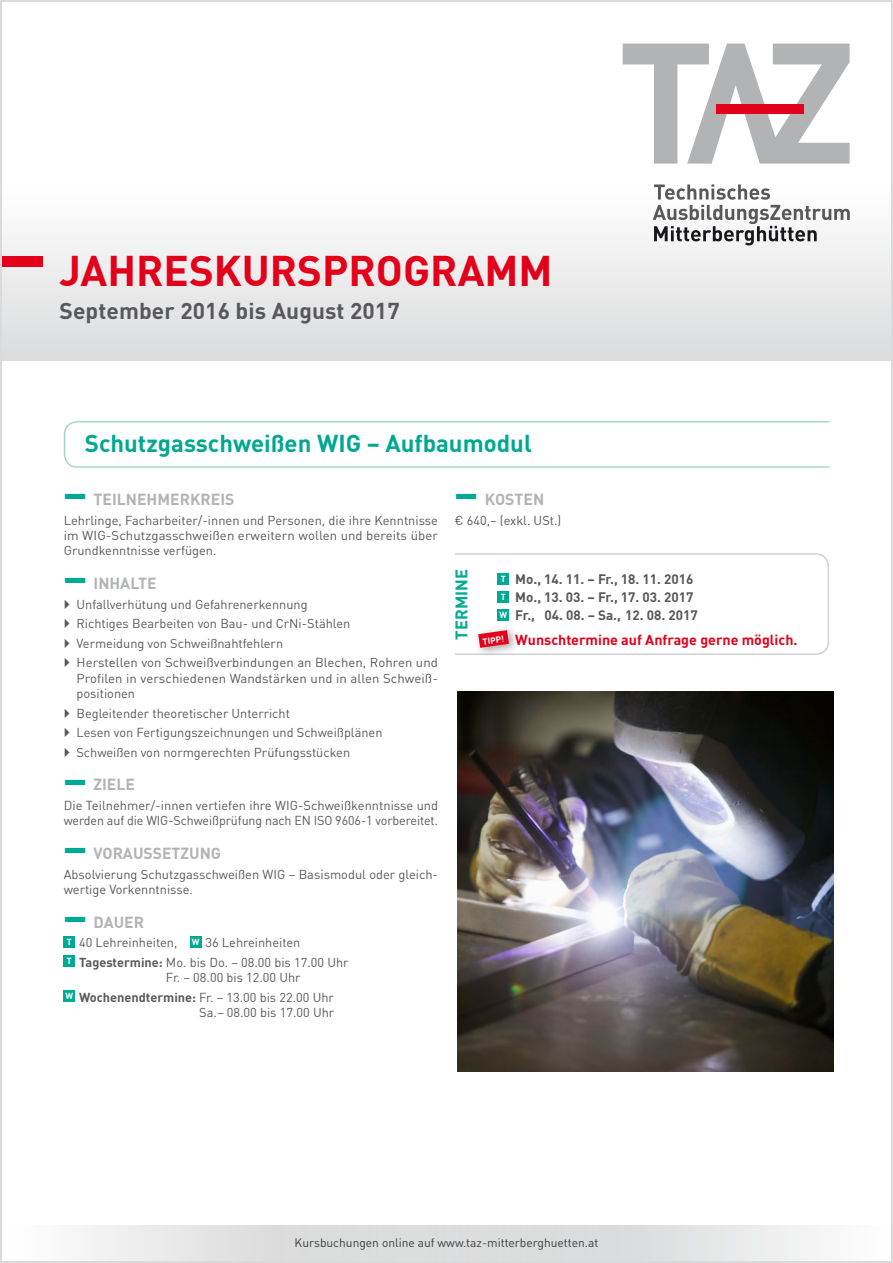
<style>
.page{position:relative;width:893px;height:1263px;background:#fff}
.page>*{position:absolute;margin:0;border:0;box-sizing:border-box;transform-origin:0 0}
.t1{font:700 42px "DIN";color:#e2001a}
.t2{font:700 40.95px "DIN";color:#00a993;scale:.54 1}
.t3{font:700 24px "DIN";color:#00a88f}
.t4{font:700 22.5px "DIN";letter-spacing:.005em;color:#58585a}
.t5{font:700 16.5px "DIN";color:#00a993}
.t6{font:700 15.75px "DIN";color:#b1b3b4}
.t7{font:700 14.25px "DIN";color:#e2001a}
.t8{font:700 13.5px/17.9px "DIN";color:#58585a}
.t9{font:12.75px/19.5px "DIN";color:#58585a}
.t10{font:12px "DIN";color:#3d3e40}
.t11{font:700 8.7px/17.9px "DIN";color:#fff}
.s1{font-weight:700}
</style>
<div class="page">
<div style="left:2px;top:2px;width:889px;height:359px;background:linear-gradient(to bottom,#fff,#e4e4e5)"></div>
<svg style="left:623px;top:44px;width:226px;height:120px"></svg>
<svg style="left:653px;top:184px;width:197px;height:61px"></svg>
<div style="left:716px;top:104px;width:87px;height:10px;background:#e2001a"></div>
<div style="left:2px;top:256px;width:41px;height:11px;background:#e2001a"></div>
<svg style="left:86px;top:1225px;width:732px;height:36px;background:#e1e2e2"></svg>
<img style="left:457px;top:691px;width:376px;height:380px">
<svg style="left:63px;top:421px;width:767px;height:47px"></svg>
<div style="left:64px;top:936px;width:11px;height:11px;background:#00a993"></div>
<div style="left:190px;top:936px;width:11px;height:11px;background:#00a993"></div>
<div style="left:64px;top:956px;width:11px;height:11px;background:#00a993"></div>
<div style="left:64px;top:991px;width:11px;height:11px;background:#00a993"></div>
<svg style="left:455px;top:553px;width:374px;height:102px"></svg>
<h1 class="t1" style="left:60px;top:243px;width:495px">JAHRESKURSPROGRAMM</h1>
<h3 class="t4" style="left:60px;top:296px;width:342px">September 2016 bis August 2017</h3>
<h3 class="t3" style="left:85px;top:428px;width:448px">Schutzgasschweißen WIG − Aufbaumodul</h3>
<h2 class="t2" style="left:64px;top:467px;width:44px">—</h2>
<p class="t6" style="left:94px;top:489px;width:142px">TEILNEHMERKREIS</p>
<p class="t9" style="left:64px;top:512px;width:376px;line-height:15.3px;text-align:justify">Lehrlinge, Facharbeiter/-innen und Personen, die ihre Kenntnisse im WIG-Schutzgasschweißen erweitern wollen und bereits über Grundkenntnisse verfügen.</p>
<h2 class="t2" style="left:64px;top:551px;width:44px">—</h2>
<p class="t6" style="left:94px;top:573px;width:65px">INHALTE</p>
<p class="t9" style="left:76px;top:594px;width:363px">Unfallverhütung und Gefahrenerkennung<br>Richtiges Bearbeiten von Bau- und CrNi-Stählen<br>Vermeidung von Schweißnahtfehlern<br>Herstellen von Schweißverbindungen an Blechen, Rohren und</p>
<p class="t9" style="left:77px;top:670px;width:363px;line-height:15.3px">Profilen in verschiedenen Wandstärken und in allen Schweiß&shy;positionen</p>
<p class="t9" style="left:76px;top:703px;width:308px">Begleitender theoretischer Unterricht<br>Lesen von Fertigungszeichnungen und Schweißplänen<br>Schweißen von normgerechten Prüfungsstücken</p>
<h2 class="t2" style="left:64px;top:752px;width:44px">—</h2>
<p class="t6" style="left:94px;top:774px;width:43px">ZIELE</p>
<p class="t9" style="left:64px;top:797px;width:376px;line-height:15.3px">Die Teilnehmer/-innen vertiefen ihre WIG-Schweißkenntnisse und werden auf die WIG-Schweißprüfung nach EN ISO 9606-1 vorbereitet.</p>
<h2 class="t2" style="left:64px;top:821px;width:44px">—</h2>
<p class="t6" style="left:94px;top:843px;width:129px">VORAUSSETZUNG</p>
<p class="t9" style="left:64px;top:866px;width:376px;line-height:15.3px">Absolvierung Schutzgasschweißen WIG − Basismodul oder gleich&shy;wertige Vorkenntnisse.</p>
<h2 class="t2" style="left:64px;top:889px;width:44px">—</h2>
<p class="t6" style="left:94px;top:912px;width:52px">DAUER</p>
<p class="t9" style="left:67px;top:933px;width:283px"><sup>T</sup> 40 Lehreinheiten, <sup>W</sup> 36 Lehreinheiten<br><sup>T</sup> <span class="s1">Tagestermine:</span> Mo. bis Do. − 08.00 bis 17.00 Uhr</p>
<p class="t9" style="left:65px;top:967px;width:270px;text-indent:101px">Fr. – 08.00 bis 12.00 Uhr<br><sup>W</sup> <span class="s1">Wochenendtermine:</span> Fr. – 13.00 bis 22.00 Uhr</p>
<p class="t9" style="left:199px;top:1002px;width:136px">Sa. – 08.00 bis 17.00 Uhr</p>
<h2 class="t2" style="left:455px;top:467px;width:44px">—</h2>
<p class="t6" style="left:485px;top:489px;width:61px">KOSTEN</p>
<p class="t9" style="left:455px;top:510px;width:108px">€ 640,− (exkl. USt.)</p>
<p class="t5" style="left:451px;top:640px;width:72px;rotate:-90deg">TERMINE</p>
<p class="t8" style="left:515px;top:569px;width:184px">Mo., 14. 11. − Fr., 18. 11. 2016<br>Mo., 13. 03. − Fr., 17. 03. 2017<br>Fr., 04. 08. − Sa., 12. 08. 2017</p>
<p class="t11" style="left:499px;top:570px;width:9px">T<br>T<br>W</p>
<p class="t11" style="left:481px;top:632px;width:23px;rotate:-8deg">TIPP!</p>
<p class="t7" style="left:515px;top:631px;width:284px">Wunschtermine auf Anfrage gerne möglich.</p>
<p class="t10" style="left:295px;top:1235px;width:305px">Kursbuchungen online auf www.taz-mitterberghuetten.at</p>
</div>
